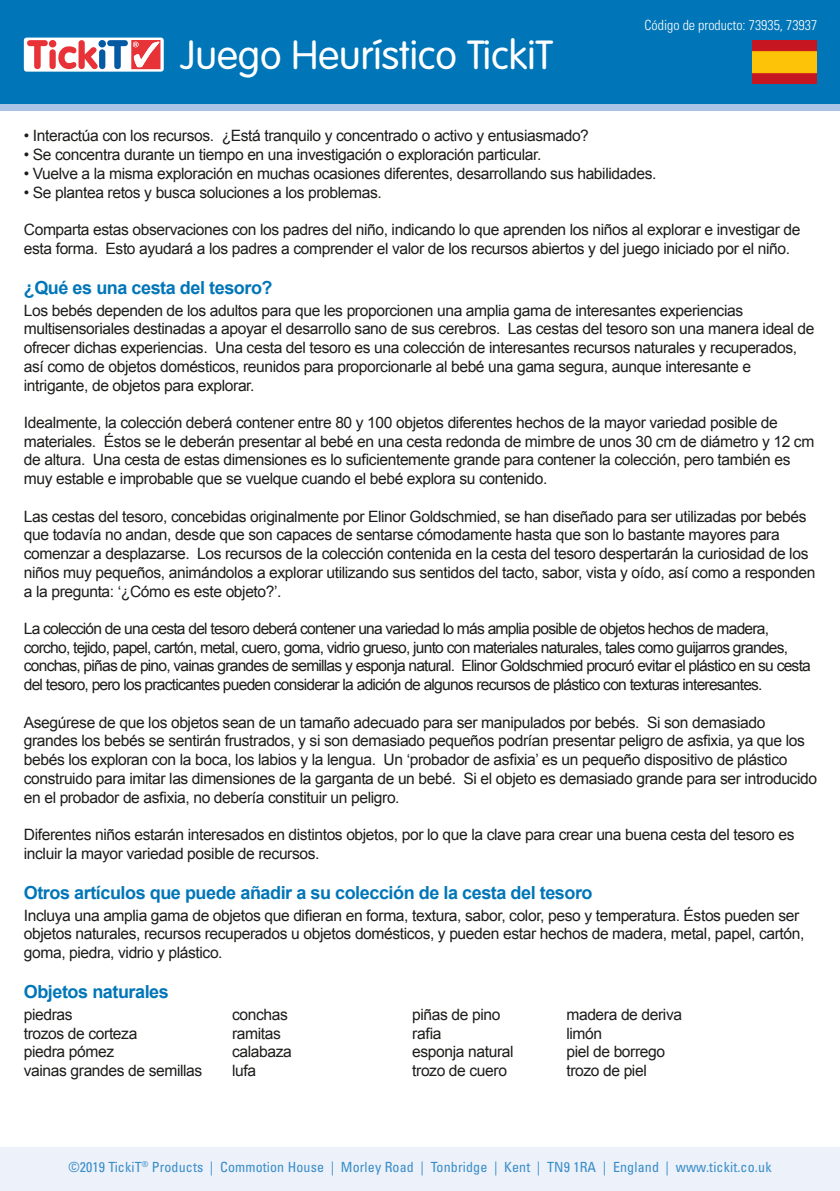
<style>
.page{position:relative;width:840px;height:1191px;background:#fff}
.page>*{position:absolute;margin:0;border:0;box-sizing:border-box;transform-origin:0 0}
.t1{font:300 40px "VAG Rounded";color:#fff}
.t2{font:700 18px "Arial";letter-spacing:-.025em;color:#0076b8}
.t3{font:15.6px/18.8px "Arial";letter-spacing:-.025em;color:#1d1d1b}
.t4{font:15.6px/18.8px "Arial";letter-spacing:-.05em;color:#1d1d1b}
.t5{font:condensed 14px "Univers";letter-spacing:.01em;color:#398dc7}
.t6{font:300 condensed 14px "Univers";color:#fff}
</style>
<div class="page">
<div style="left:0;top:22px;width:839px;height:89px;background:#abc4e5"></div>
<div style="left:0;top:0;width:839px;height:103px;background:#0076b8"></div>
<img style="left:752px;top:40px;width:64px;height:44px">
<div style="left:0;top:1147px;width:839px;height:44px;background:#ecf1fa"></div>
<div style="left:24px;top:38px;width:140px;height:34px;background:#fff;border-radius:3px"></div>
<svg style="left:27px;top:40px;width:133px;height:29px"></svg>
<p class="t1" style="left:180px;top:32px;width:374px">Juego Heurístico TickiT</p>
<p class="t6" style="left:644px;top:17px;width:174px">Código de producto: 73935, 73937</p>
<p class="t3" style="left:24px;top:127px;width:566px">• Interactúa con los recursos. ¿Está tranquilo y concentrado o activo y entusiasmado?</p>
<p class="t3" style="left:24px;top:145px;width:518px">• Se concentra durante un tiempo en una investigación o exploración particular.</p>
<p class="t3" style="left:24px;top:164px;width:633px">• Vuelve a la misma exploración en muchas ocasiones diferentes, desarrollando sus habilidades.</p>
<p class="t3" style="left:24px;top:183px;width:359px">• Se plantea retos y busca soluciones a los problemas.</p>
<p class="t3" style="left:24px;top:220px;width:777px">Comparta estas observaciones con los padres del niño, indicando lo que aprenden los niños al explorar e investigar de esta forma. Esto ayudará a los padres a comprender el valor de los recursos abiertos y del juego iniciado por el niño.</p>
<p class="t2" style="left:24px;top:276px;width:250px">¿Qué es una cesta del tesoro?</p>
<p class="t3" style="left:24px;top:301px;width:791px">Los bebés dependen de los adultos para que les proporcionen una amplia gama de interesantes experiencias multisensoriales destinadas a apoyar el desarrollo sano de sus cerebros. Las cestas del tesoro son una manera ideal de ofrecer dichas experiencias. Una cesta del tesoro es una colección de interesantes recursos naturales y recuperados, así como de objetos domésticos, reunidos para proporcionarle al bebé una gama segura, aunque interesante e intrigante, de objetos para explorar.</p>
<p class="t3" style="left:24px;top:413px;width:791px">Idealmente, la colección deberá contener entre 80 y 100 objetos diferentes hechos de la mayor variedad posible de materiales. Éstos se le deberán presentar al bebé en una cesta redonda de mimbre de unos 30 cm de diámetro y 12 cm de altura. Una cesta de estas dimensiones es lo suficientemente grande para contener la colección, pero también es muy estable e improbable que se vuelque cuando el bebé explora su contenido.</p>
<p class="t3" style="left:24px;top:507px;width:792px">Las cestas del tesoro, concebidas originalmente por Elinor Goldschmied, se han diseñado para ser utilizadas por bebés que todavía no andan, desde que son capaces de sentarse cómodamente hasta que son lo bastante mayores para comenzar a desplazarse. Los recursos de la colección contenida en la cesta del tesoro despertarán la curiosidad de los niños muy pequeños, animándolos a explorar utilizando sus sentidos del tacto, sabor, vista y oído, así como a responden a la pregunta: ‘¿Cómo es este objeto?’.</p>
<p class="t4" style="left:24px;top:619px;width:788px">La colección de una cesta del tesoro deberá contener una variedad lo más amplia posible de objetos hechos de madera, corcho, tejido, papel, cartón, metal, cuero, goma, vidrio grueso, junto con materiales naturales, tales como guijarros grandes, conchas, piñas de pino, vainas grandes de semillas y esponja natural. Elinor Goldschmied procuró evitar el plástico en su cesta del tesoro, pero los practicantes pueden considerar la adición de algunos recursos de plástico con texturas interesantes.</p>
<p class="t3" style="left:24px;top:713px;width:794px">Asegúrese de que los objetos sean de un tamaño adecuado para ser manipulados por bebés. Si son demasiado grandes los bebés se sentirán frustrados, y si son demasiado pequeños podrían presentar peligro de asfixia, ya que los bebés los exploran con la boca, los labios y la lengua. Un ‘probador de asfixia’ es un pequeño dispositivo de plástico construido para imitar las dimensiones de la garganta de un bebé. Si el objeto es demasiado grande para ser introducido en el probador de asfixia, no debería constituir un peligro.</p>
<p class="t3" style="left:24px;top:825px;width:771px">Diferentes niños estarán interesados en distintos objetos, por lo que la clave para crear una buena cesta del tesoro es incluir la mayor variedad posible de recursos.</p>
<p class="t2" style="left:24px;top:881px;width:570px">Otros artículos que puede añadir a su colección de la cesta del tesoro</p>
<p class="t3" style="left:24px;top:906px;width:781px">Incluya una amplia gama de objetos que difieran en forma, textura, sabor, color, peso y temperatura. Éstos pueden ser objetos naturales, recursos recuperados u objetos domésticos, y pueden estar hechos de madera, metal, papel, cartón, goma, piedra, vidrio y plástico.</p>
<p class="t2" style="left:24px;top:980px;width:146px">Objetos naturales</p>
<p class="t3" style="left:24px;top:1005px;width:50px">piedras</p>
<p class="t3" style="left:232px;top:1005px;width:57px">conchas</p>
<p class="t3" style="left:412px;top:1005px;width:90px">piñas de pino</p>
<p class="t3" style="left:566px;top:1005px;width:117px">madera de deriva</p>
<p class="t3" style="left:24px;top:1024px;width:115px">trozos de corteza</p>
<p class="t3" style="left:232px;top:1024px;width:50px">ramitas</p>
<p class="t3" style="left:412px;top:1024px;width:31px">rafia</p>
<p class="t3" style="left:566px;top:1024px;width:37px">limón</p>
<p class="t3" style="left:24px;top:1042px;width:92px">piedra pómez</p>
<p class="t3" style="left:232px;top:1042px;width:61px">calabaza</p>
<p class="t3" style="left:412px;top:1042px;width:103px">esponja natural</p>
<p class="t3" style="left:566px;top:1042px;width:100px">piel de borrego</p>
<p class="t3" style="left:24px;top:1061px;width:180px">vainas grandes de semillas</p>
<p class="t3" style="left:232px;top:1061px;width:25px">lufa</p>
<p class="t3" style="left:412px;top:1061px;width:96px">trozo de cuero</p>
<p class="t3" style="left:566px;top:1061px;width:82px">trozo de piel</p>
<p class="t5" style="left:68px;top:1158px;width:704px">©2019 TickiT<sup>®</sup> Products | Commotion House | Morley Road | Tonbridge | Kent | TN9 1RA | England | www.tickit.co.uk</p>
</div>
